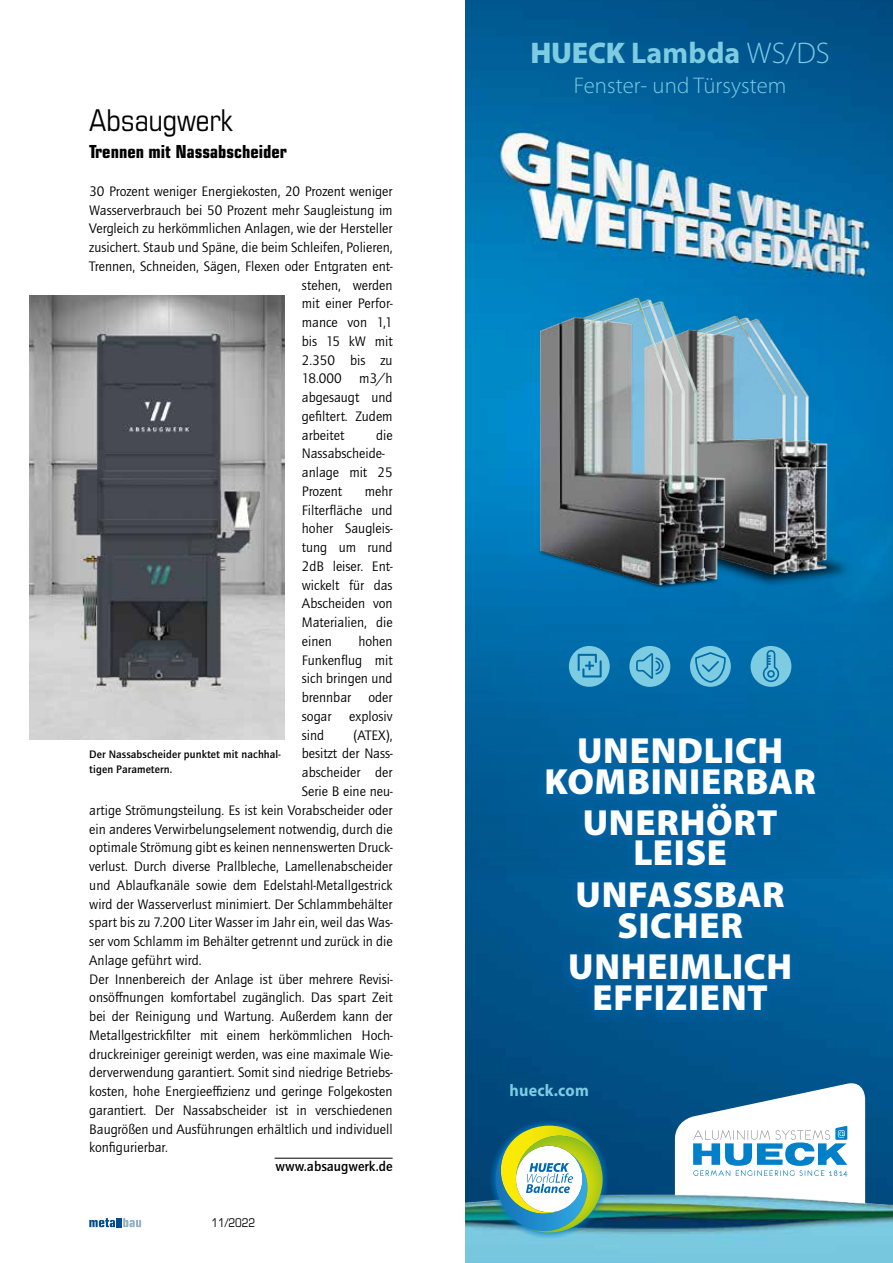
<style>
.page{position:relative;width:893px;height:1263px;background:#fff}
.page>*{position:absolute;margin:0;border:0;box-sizing:border-box;transform-origin:0 0}
.t1{font:900 36.45px/30.5px "Myriad Pro";letter-spacing:.02em;color:#fff;text-align:center}
.t2{font:700 30px "Myriad Pro";letter-spacing:.005em;color:#7dcce2}
.t3{font:condensed 30px "Eurostile LT Std";color:#000}
.t4{font:300 22.65px "Myriad Pro";letter-spacing:.005em;color:#7dcce2}
.t5{font:700 condensed 18px "Eurostile LT Std";color:#000}
.t6{font:700 16.8px "Myriad Pro";letter-spacing:.015em;color:#7dcce2;scale:.95 1}
.t7{font:14.25px/18.8px "Quay Sans ITC Std";color:#000;text-align:justify}
.t8{font:500 14.25px "Quay Sans ITC Std";color:#000}
.t9{font:condensed 12px "Eurostile LT Std";color:#000}
.t10{font:500 11.25px/14.2px "Quay Sans ITC Std";letter-spacing:.01em;color:#000}
.s1{font-weight:900}
.s2{font-weight:300}
</style>
<div class="page">
<svg style="left:89px;top:1218px;width:52px;height:9px"></svg>
<hr style="left:275px;top:1158px;width:118px;height:1px;background:#000">
<img style="left:30px;top:296px;width:255px;height:444px">
<img style="left:466px;top:878px;width:427px;height:298px">
<img style="left:466px;top:0;width:427px;height:878px">
<svg style="left:675px;top:1080px;width:190px;height:96px"></svg>
<img style="left:466px;top:1176px;width:427px;height:87px">
<div style="left:490px;top:1120px;width:118px;height:118px;background:#0080c8;opacity:.9"></div>
<img style="left:495px;top:1125px;width:108px;height:112px">
<div style="left:536px;top:732px;width:289px;height:76px;background:#0064a4"></div>
<div style="left:567px;top:876px;width:227px;height:76px;background:#0068b4;opacity:.6"></div>
<div style="left:574px;top:797px;width:213px;height:82px;background:#00619f"></div>
<div style="left:560px;top:948px;width:240px;height:76px;background:#0068b4;opacity:.6"></div>
<img style="left:466px;top:257px;width:356px;height:374px">
<img style="left:577px;top:282px;width:316px;height:330px">
<svg style="left:569px;top:646px;width:41px;height:41px;background:#52aace"></svg>
<svg style="left:629px;top:646px;width:41px;height:41px;background:#54accf"></svg>
<svg style="left:690px;top:646px;width:41px;height:41px;background:#53abce"></svg>
<svg style="left:751px;top:646px;width:40px;height:41px;background:#56add0"></svg>
<h2 class="t3" style="left:89px;top:102px;width:145px">Absaugwerk</h2>
<p class="t5" style="left:89px;top:141px;width:199px">Trennen mit Nassabscheider</p>
<p class="t7" style="left:89px;top:182px;width:305px">30 Prozent weniger Energiekosten, 20 Prozent weniger</p>
<p class="t7" style="left:89px;top:201px;width:305px">Wasserverbrauch bei 50 Prozent mehr Saugleistung im</p>
<p class="t7" style="left:89px;top:219px;width:305px">Vergleich zu herkömmlichen Anlagen, wie der Hersteller</p>
<p class="t7" style="left:89px;top:238px;width:305px">zusichert. Staub und Späne, die beim Schleifen, Polieren,</p>
<p class="t7" style="left:89px;top:257px;width:305px">Trennen, Schneiden, Sägen, Flexen oder Entgraten ent-</p>
<p class="t7" style="left:302px;top:276px;width:92px">stehen, werden</p>
<p class="t7" style="left:302px;top:294px;width:92px">mit einer Perfor-</p>
<p class="t7" style="left:302px;top:313px;width:92px">mance von 1,1</p>
<p class="t7" style="left:302px;top:332px;width:92px">bis 15 kW mit</p>
<p class="t7" style="left:302px;top:351px;width:92px">2.350 bis zu</p>
<p class="t7" style="left:302px;top:369px;width:92px">18.000 m3/h</p>
<p class="t7" style="left:302px;top:388px;width:92px">abgesaugt und</p>
<p class="t7" style="left:302px;top:407px;width:92px">gefiltert. Zudem</p>
<p class="t7" style="left:302px;top:426px;width:44px">arbeitet</p>
<p class="t7" style="left:302px;top:426px;width:92px;text-align:left;text-indent:74px">die<br>Nassabscheide&shy;anlage mit 25<br>Prozent</p>
<p class="t7" style="left:302px;top:482px;width:92px;text-indent:63px">mehr Filterfläche und hoher Saugleis&shy;tung um rund 2dB leiser. Ent&shy;wickelt für das Abscheiden von Materialien, die einen</p>
<p class="t7" style="left:302px;top:632px;width:92px;text-indent:56px">hohen Funkenflug mit sich bringen und brennbar oder sogar explosiv sind</p>
<p class="t7" style="left:353px;top:726px;width:41px">(ATEX),</p>
<p class="t7" style="left:302px;top:745px;width:92px">besitzt der Nass-</p>
<p class="t7" style="left:302px;top:763px;width:92px">abscheider der</p>
<p class="t7" style="left:302px;top:782px;width:92px">Serie B eine neu-</p>
<p class="t7" style="left:89px;top:801px;width:305px">artige Strömungsteilung. Es ist kein Vorabscheider oder</p>
<p class="t7" style="left:89px;top:820px;width:305px">ein anderes Verwirbelungselement notwendig, durch die</p>
<p class="t7" style="left:89px;top:838px;width:305px">optimale Strömung gibt es keinen nennenswerten Druck-</p>
<p class="t7" style="left:89px;top:857px;width:305px">verlust. Durch diverse Prallbleche, Lamellenabscheider</p>
<p class="t7" style="left:89px;top:876px;width:305px">und Ablaufkanäle sowie dem Edelstahl-Metallgestrick</p>
<p class="t7" style="left:89px;top:895px;width:305px">wird der Wasserverlust minimiert. Der Schlammbehälter</p>
<p class="t7" style="left:89px;top:913px;width:305px">spart bis zu 7.200 Liter Wasser im Jahr ein, weil das Was-</p>
<p class="t7" style="left:89px;top:932px;width:305px">ser vom Schlamm im Behälter getrennt und zurück in die</p>
<p class="t7" style="left:89px;top:951px;width:114px">Anlage geführt wird.</p>
<p class="t7" style="left:89px;top:970px;width:305px">Der Innenbereich der Anlage ist über mehrere Revisi-</p>
<p class="t7" style="left:89px;top:988px;width:305px">onsöffnungen komfortabel zugänglich. Das spart Zeit</p>
<p class="t7" style="left:89px;top:1007px;width:305px">bei der Reinigung und Wartung. Außerdem kann der</p>
<p class="t7" style="left:89px;top:1026px;width:305px">Metallgestrickfilter mit einem herkömmlichen Hoch-</p>
<p class="t7" style="left:89px;top:1045px;width:305px">druckreiniger gereinigt werden, was eine maximale Wie-</p>
<p class="t7" style="left:89px;top:1063px;width:305px">derverwendung garantiert. Somit sind niedrige Betriebs-</p>
<p class="t7" style="left:89px;top:1082px;width:305px">kosten, hohe Energieeffizienz und geringe Folgekosten</p>
<p class="t7" style="left:89px;top:1101px;width:305px">garantiert. Der Nassabscheider ist in verschiedenen</p>
<p class="t7" style="left:89px;top:1120px;width:305px">Baugrößen und Ausführungen erhältlich und individuell</p>
<p class="t7" style="left:89px;top:1138px;width:80px">konfigurierbar.</p>
<p class="t8" style="left:276px;top:1158px;width:119px">www.absaugwerk.de</p>
<p class="t10" style="left:89px;top:747px;width:193px">Der Nassabscheider punktet mit nachhal&shy;tigen Parametern.</p>
<p class="t9" style="left:212px;top:1216px;width:45px">11/2022</p>
<h2 class="t2" style="left:530px;top:33px;width:301px"><span class="s1">HUECK</span> Lambda <span class="s2">WS/DS</span></h2>
<h3 class="t4" style="left:574px;top:71px;width:214px">Fenster- und Türsystem</h3>
<h1 class="t1" style="left:544px;top:734px;width:273px">UNENDLICH<br>KOMBINIERBAR</h1>
<h1 class="t1" style="left:583px;top:806px;width:196px">UNERHÖRT<br>LEISE</h1>
<h1 class="t1" style="left:576px;top:878px;width:211px">UNFASSBAR<br>SICHER</h1>
<h1 class="t1" style="left:568px;top:950px;width:226px">UNHEIMLICH<br>EFFIZIENT</h1>
<p class="t6" style="left:509px;top:1079px;width:85px">hueck.com</p>
</div>
